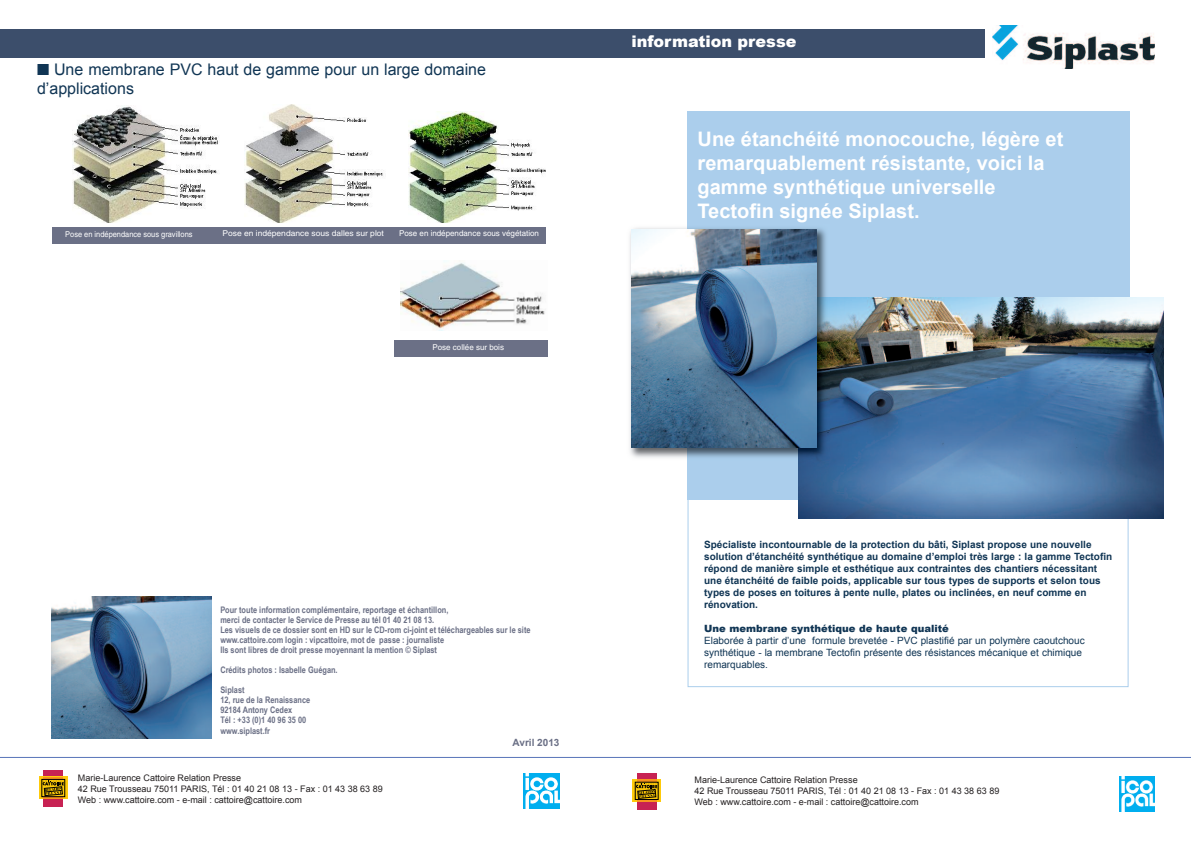
<style>
.page{position:relative;width:1191px;height:842px;background:#fff}
.page>*{position:absolute;margin:0;border:0;box-sizing:border-box;transform-origin:0 0}
.t1{font:700 20px/24px "Arial";color:#fff}
.t2{font:16px/18.7px "Arial";color:#103554}
.t3{font:900 16px "Arial";color:#fff}
.t4{font:700 10px/12px "Arial";color:#103554}
.t5{font:10px/12px "Arial";color:#103554}
.t6{font:900 10px "Arial";color:#103554}
.t7{font:700 10px "Arial";color:#6b7086}
.t8{font:700 9px/10px "Arial Narrow";color:#6b7086}
.t9{font:9px/11px "Arial";color:#231f20}
.t10{font:8px "Helvetica";color:#fff}
.t11{font:8px "Helvetica";color:#fff;scale:1.06 1}
.t12{font:8px "Helvetica";color:#fff;scale:.93 1}
</style>
<div class="page">
<div style="left:394px;top:340px;width:154px;height:17px;background:#6b7086"></div>
<div style="left:52px;top:227px;width:494px;height:16px;background:#6b7086"></div>
<div style="left:0;top:29px;width:984px;height:28px;background:#3c4e6b"></div>
<div style="left:687px;top:111px;width:442px;height:389px;background:#abceec"></div>
<img style="left:992px;top:25px;width:162px;height:43px">
<img style="left:1119px;top:776px;width:35px;height:36px">
<img style="left:799px;top:298px;width:364px;height:220px">
<img style="left:630px;top:228px;width:200px;height:233px">
<img style="left:631px;top:229px;width:186px;height:219px">
<div style="left:637px;top:774px;width:19px;height:36px;background:#c72253"></div>
<svg style="left:632px;top:780px;width:29px;height:22px"></svg>
<hr style="left:637px;top:799px;width:19px;height:3px;background:#f7931d">
<svg style="left:636px;top:780px;width:22px;height:18px"></svg>
<hr style="left:0;top:757px;width:1191px;height:1px;background:#5774b9">
<img style="left:524px;top:774px;width:35px;height:35px">
<div style="left:44px;top:771px;width:19px;height:36px;background:#c72253"></div>
<svg style="left:39px;top:777px;width:28px;height:22px"></svg>
<svg style="left:43px;top:777px;width:21px;height:22px"></svg>
<img style="left:51px;top:597px;width:161px;height:142px">
<img style="left:401px;top:260px;width:144px;height:71px">
<img style="left:73px;top:106px;width:146px;height:117px">
<img style="left:245px;top:104px;width:138px;height:119px">
<img style="left:408px;top:111px;width:137px;height:112px">
<h2 class="t2" style="left:37px;top:60px;width:450px">■ Une membrane PVC haut de gamme pour un large domaine d’applications</h2>
<p class="t12" style="left:65px;top:231px;width:138px">Pose en indépendance sous gravillons</p>
<p class="t11" style="left:222px;top:230px;width:154px">Pose en indépendance sous dalles sur plot</p>
<p class="t10" style="left:399px;top:230px;width:141px">Pose en indépendance sous végétation</p>
<p class="t10" style="left:432px;top:344px;width:73px">Pose collée sur bois</p>
<h2 class="t3" style="left:631px;top:30px;width:166px">information presse</h2>
<h1 class="t1" style="left:697px;top:127px;width:367px">Une étanchéité monocouche, légère et remarquablement résistante, voici la gamme synthétique universelle Tectofin signée Siplast.</h1>
<p class="t8" style="left:220px;top:605px;width:312px">Pour toute information complémentaire, reportage et échantillon,<br>merci de contacter le Service de Presse au tél 01 40 21 08 13.<br>Les visuels de ce dossier sont en HD sur le CD-rom ci-joint et téléchargeables sur le site www.cattoire.com login : vipcattoire, mot de passe : journaliste<br>Ils sont libres de droit presse moyennant la mention © Siplast</p>
<p class="t8" style="left:220px;top:665px;width:119px">Crédits photos : Isabelle Guégan.</p>
<p class="t8" style="left:220px;top:685px;width:91px">Siplast<br>12, rue de la Renaissance<br>92184 Antony Cedex<br>Tél : +33 (0)1 40 96 35 00</p>
<p class="t8" style="left:220px;top:726px;width:51px">www.siplast.fr</p>
<p class="t7" style="left:512px;top:737px;width:48px">Avril 2013</p>
<p class="t9" style="left:78px;top:772px;width:306px">Marie-Laurence Cattoire Relation Presse<br>42 Rue Trousseau 75011 PARIS, Tél : 01 40 21 08 13 - Fax : 01 43 38 63 89<br>Web : www.cattoire.com - e-mail : cattoire@cattoire.com</p>
<p class="t4" style="left:704px;top:538px;width:409px">Spécialiste incontournable de la protection du bâti, Siplast propose une nouvelle solution d’étanchéité synthétique au domaine d’emploi très large : la gamme Tectofin répond de manière simple et esthétique aux contraintes des chantiers nécessitant une étanchéité de faible poids, applicable sur tous types de supports et selon tous types de poses en toitures à pente nulle, plates ou inclinées, en neuf comme en rénovation.</p>
<p class="t6" style="left:704px;top:620px;width:246px">Une membrane synthétique de haute qualité</p>
<p class="t5" style="left:704px;top:634px;width:382px">Elaborée à partir d’une formule brevetée - PVC plastifié par un polymère caoutchouc synthétique - la membrane Tectofin présente des résistances mécanique et chimique remarquables.</p>
<p class="t9" style="left:694px;top:774px;width:306px">Marie-Laurence Cattoire Relation Presse<br>42 Rue Trousseau 75011 PARIS, Tél : 01 40 21 08 13 - Fax : 01 43 38 63 89<br>Web : www.cattoire.com - e-mail : cattoire@cattoire.com</p>
</div>
